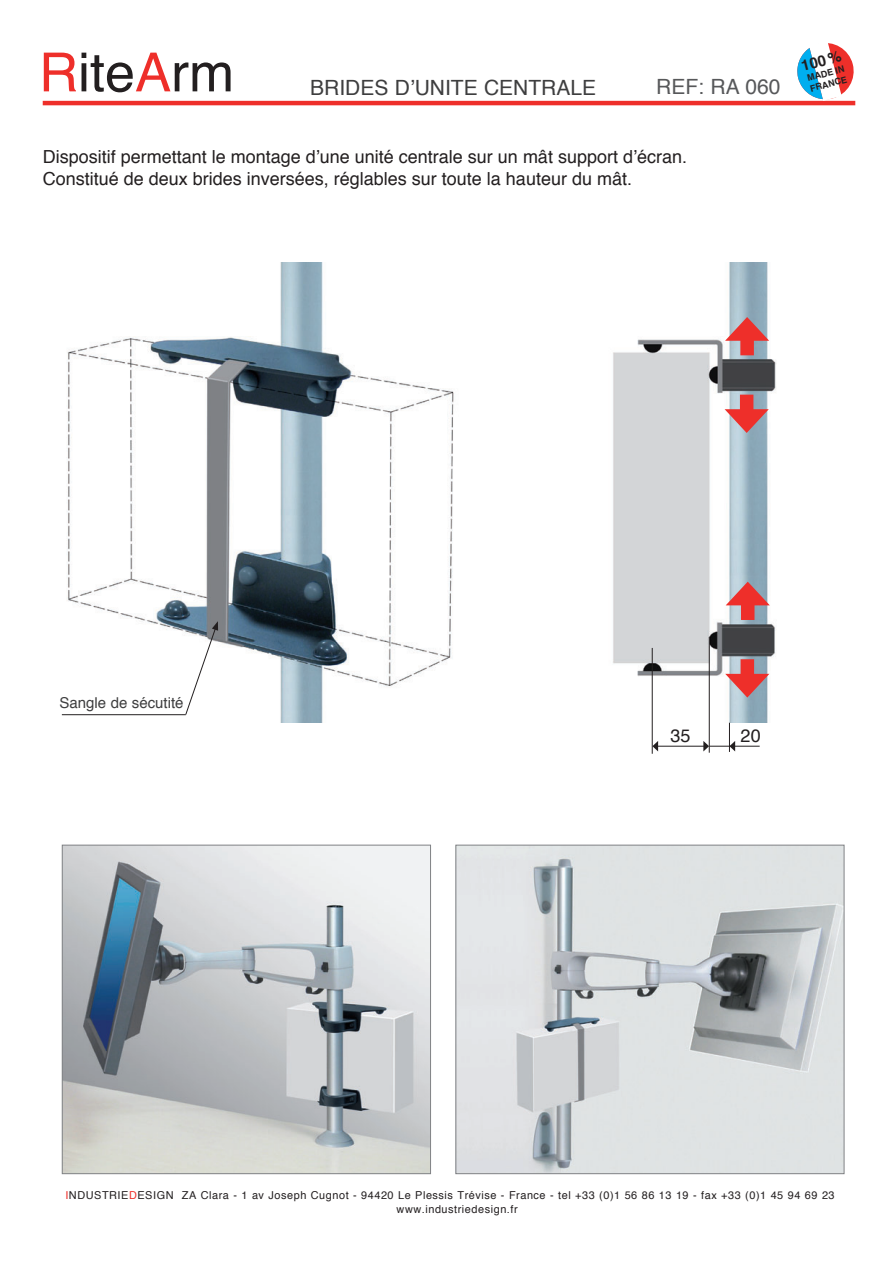
<style>
.page{position:relative;width:893px;height:1263px;background:#fff}
.page>*{position:absolute;margin:0;border:0;box-sizing:border-box;transform-origin:0 0}
.t1{font:54px "Helvetica";color:#231f20}
.t2{font:21px "Helvetica";color:#3e3e3f}
.t3{font:21px "Helvetica";color:#57585a}
.t4{font:18px/21.6px "Helvetica";color:#231f20}
.t5{font:15px "Helvetica";color:#3e3e3f}
.t6{font:700 15px "Helvetica";color:#231f20}
.t7{font:10.95px/14.1px "Helvetica";letter-spacing:.05em;color:#231f20}
.t8{font:700 9px/10.8px "Helvetica";color:#231f20}
.s1{color:#ee2f2a}
</style>
<div class="page">
<hr style="left:43px;top:101px;width:812px;height:4px;background:#ee2f2a">
<img style="left:457px;top:847px;width:385px;height:325px">
<div style="left:455px;top:845px;width:389px;height:329px;border:1px solid #808285"></div>
<img style="left:64px;top:847px;width:365px;height:325px">
<div style="left:62px;top:845px;width:369px;height:329px;border:1px solid #808285"></div>
<img style="left:61px;top:263px;width:393px;height:460px">
<img style="left:613px;top:263px;width:164px;height:460px">
<div style="left:740px;top:331px;width:14px;height:24px;background:#ee2f2a"></div>
<svg style="left:725px;top:317px;width:44px;height:24px"></svg>
<div style="left:740px;top:395px;width:13px;height:23px;background:#ee2f2a"></div>
<svg style="left:725px;top:409px;width:44px;height:24px"></svg>
<div style="left:741px;top:596px;width:13px;height:24px;background:#ee2f2a"></div>
<svg style="left:726px;top:582px;width:44px;height:23px"></svg>
<div style="left:741px;top:659px;width:13px;height:24px;background:#ee2f2a"></div>
<svg style="left:725px;top:674px;width:44px;height:23px"></svg>
<hr style="left:652px;top:648px;width:1px;height:106px;background:#231f20">
<hr style="left:709px;top:637px;width:1px;height:116px;background:#231f20">
<hr style="left:657px;top:746px;width:47px;height:1px;background:#231f20">
<svg style="left:652px;top:741px;width:6px;height:10px"></svg>
<svg style="left:703px;top:741px;width:6px;height:10px"></svg>
<hr style="left:709px;top:746px;width:51px;height:1px;background:#231f20">
<svg style="left:729px;top:723px;width:6px;height:29px"></svg>
<hr style="left:62px;top:714px;width:124px;height:1px;background:#231f20">
<svg style="left:185px;top:621px;width:33px;height:94px"></svg>
<svg style="left:794px;top:43px;width:62px;height:59px"></svg>
<h1 class="t1" style="left:39px;top:31px;width:196px"><span class="s1">R</span>ite<span class="s1">A</span>rm</h1>
<p class="t2" style="left:310px;top:71px;width:287px">BRIDES D’UNITE CENTRALE</p>
<p class="t3" style="left:656px;top:70px;width:126px">REF: RA 060</p>
<p class="t6" style="left:799px;top:54px;width:42px;rotate:-14deg">100 %</p>
<p class="t8" style="left:806px;top:73px;width:39px;rotate:-15deg">MADE IN<br>FRANCE</p>
<p class="t4" style="left:43px;top:147px;width:646px">Dispositif permettant le montage d’une unité centrale sur un mât support d’écran.<br>Constitué de deux brides inversées, réglables sur toute la hauteur du mât.</p>
<p class="t5" style="left:59px;top:691px;width:126px">Sangle de sécutité</p>
<p class="t4" style="left:670px;top:725px;width:22px">35</p>
<p class="t4" style="left:741px;top:725px;width:22px">20</p>
<p class="t7" style="left:397px;top:1188px;width:440px;text-indent:-331px"><span class="s1">I</span>NDUSTRIE<span class="s1">D</span>ESIgN ZA Clara - 1 av Joseph Cugnot - 94420 Le Plessis Trévise - France - tel +33 (0)1 56 86 13 19 - fax +33 (0)1 45 94 69 23 www.industriedesign.fr</p>
</div>
